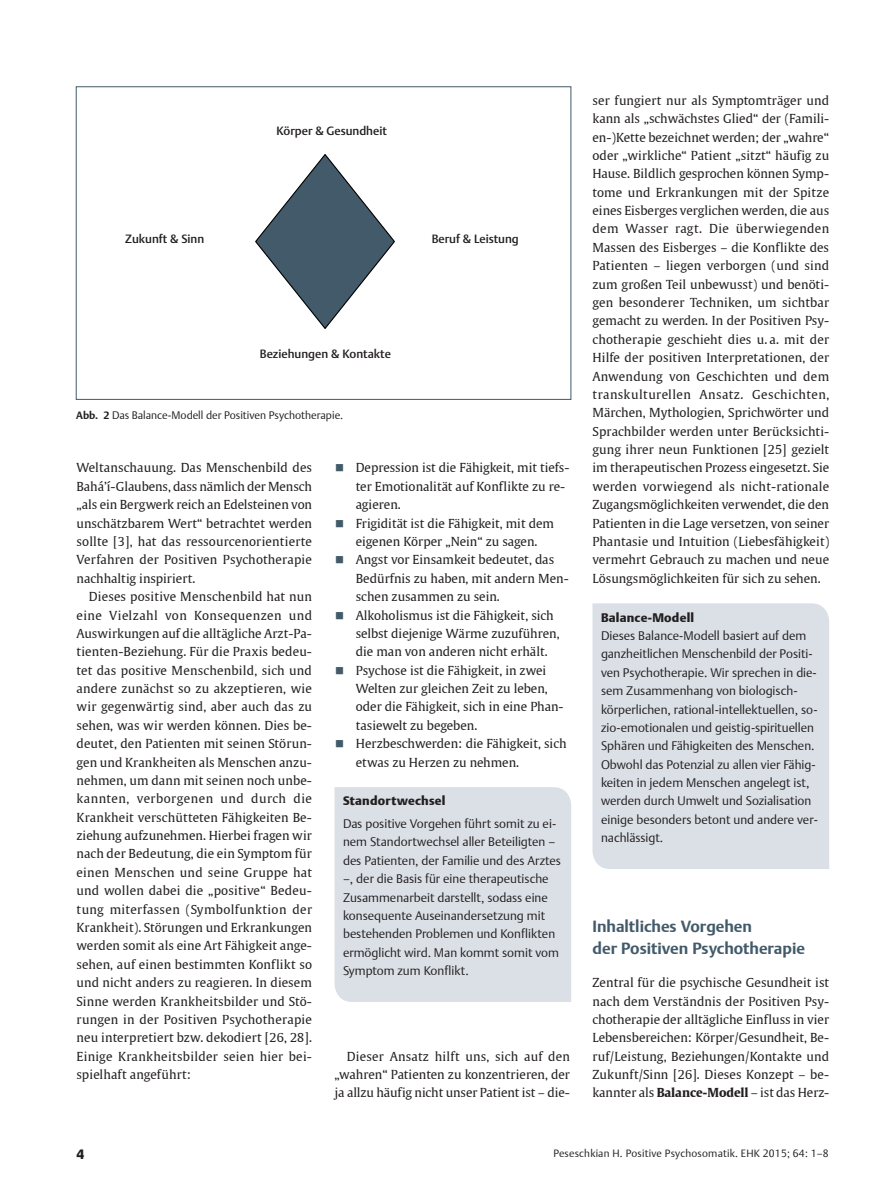
<style>
.page{position:relative;width:893px;height:1191px;background:#fff}
.page>*{position:absolute;margin:0;border:0;box-sizing:border-box;transform-origin:0 0}
.Überschrift_1_1{font:700 16.2px/22.2px "Thieme Argo 2011";color:#425a69}
.t1{font:900 13.5px "Thieme Argo 2011";color:#231f20}
.Grundschrift_Einzug{font:12.3px/18.3px "Thieme Gulliver 2011";color:#231f20}
.t2{font:300 12.3px/18.5px "Thieme Argo 2011";color:#231f20}
.Grundschrift{font:12.3px/18.3px "Thieme Gulliver 2011";color:#231f20;text-align:justify}
.t3{font:500 11.85px "Thieme Argo 2011";color:#231f20}
.Bildlegende_mit_Ziff{font:300 10.8px "Thieme Argo 2011";color:#231f20}
.t4{font:300 10.5px "Thieme Argo 2011";letter-spacing:.02em;color:#231f20}
.s1{font-weight:700;font-size:10.5px}
.s2{color:#425a69}
.s3{font-weight:900}
.s4{font-weight:700}
</style>
<div class="page">
<div style="left:334px;top:787px;width:237px;height:215px;background:#dae0e6"></div>
<div style="left:592px;top:603px;width:237px;height:266px;background:#dae0e6"></div>
<svg style="left:255px;top:154px;width:140px;height:175px"></svg>
<div style="left:76px;top:86px;width:495px;height:314px;border:1px solid #425a69"></div>
<p class="t3" style="left:125px;top:231px;width:81px">Zukunft &amp; Sinn</p>
<p class="t3" style="left:276px;top:123px;width:112px">Körper &amp; Gesundheit</p>
<p class="t3" style="left:260px;top:346px;width:133px">Beziehungen &amp; Kontakte</p>
<p class="Bildlegende_mit_Ziff" style="left:76px;top:408px;width:268px"><span class="s1">Abb. 2</span> Das Balance-Modell der Positiven Psychotherapie.</p>
<p class="t3" style="left:432px;top:231px;width:89px">Beruf &amp; Leistung</p>
<p class="Grundschrift_Einzug" style="left:77px;top:458px;width:237px;text-align:justify">Weltanschauung. Das Menschenbild des Bahá’í-Glaubens, dass nämlich der Mensch „als ein Bergwerk reich an Edelsteinen von unschätzbarem Wert“ betrachtet werden sollte [3], hat das ressourcenorientierte Verfahren der Positiven Psychotherapie nachhaltig inspiriert.</p>
<p class="Grundschrift_Einzug" style="left:77px;top:587px;width:237px;text-align:justify;text-indent:12px">Dieses positive Menschenbild hat nun eine Vielzahl von Konsequenzen und Auswirkungen auf die alltägliche Arzt-Pa&shy;tienten-Beziehung. Für die Praxis bedeu&shy;tet das positive Menschenbild, sich und andere zunächst so zu akzeptieren, wie wir gegenwärtig sind, aber auch das zu sehen, was wir werden können. Dies be&shy;deutet, den Patienten mit seinen Störun&shy;gen und Krankheiten als Menschen anzu&shy;nehmen, um dann mit seinen noch unbe&shy;kannten, verborgenen und durch die Krankheit verschütteten Fähigkeiten Be&shy;ziehung aufzunehmen. Hierbei fragen wir nach der Bedeutung, die ein Symptom für einen Menschen und seine Gruppe hat und wollen dabei die „positive“ Bedeu&shy;tung miterfassen (Symbolfunktion der Krankheit). Störungen und Erkrankungen werden somit als eine Art Fähigkeit ange&shy;sehen, auf einen bestimmten Konflikt so und nicht anders zu reagieren. In diesem Sinne werden Krankheitsbilder und Stö&shy;rungen in der Positiven Psychotherapie neu interpretiert bzw. dekodiert [26, 28].<br>Einige Krankheitsbilder seien hier bei&shy;spielhaft angeführt:</p>
<p class="Grundschrift_Einzug" style="left:356px;top:458px;width:215px;text-indent:-21px"><span class="s2">■</span> Depression ist die Fähigkeit, mit tiefs&shy;ter Emotionalität auf Konflikte zu re&shy;agieren.</p>
<p class="Grundschrift_Einzug" style="left:334px;top:513px;width:221px;text-align:center"><span class="s2">■</span> Frigidität ist die Fähigkeit, mit dem eigenen Körper „Nein“ zu sagen.</p>
<p class="Grundschrift_Einzug" style="left:356px;top:550px;width:215px;text-indent:-21px"><span class="s2">■</span> Angst vor Einsamkeit bedeutet, das<br>Bedürfnis zu haben, mit andern Men&shy;schen zusammen zu sein.</p>
<p class="Grundschrift_Einzug" style="left:356px;top:605px;width:205px;text-indent:-21px"><span class="s2">■</span> Alkoholismus ist die Fähigkeit, sich selbst diejenige Wärme zuzuführen, die man von anderen nicht erhält.</p>
<p class="Grundschrift_Einzug" style="left:356px;top:660px;width:209px;text-indent:-21px"><span class="s2">■</span> Psychose ist die Fähigkeit, in zwei<br>Welten zur gleichen Zeit zu leben, oder die Fähigkeit, sich in eine Phan&shy;tasiewelt zu begeben.</p>
<p class="Grundschrift_Einzug" style="left:356px;top:734px;width:212px;text-indent:-21px"><span class="s2">■</span> Herzbeschwerden: die Fähigkeit, sich etwas zu Herzen zu nehmen.</p>
<p class="t2" style="left:343px;top:789px;width:215px;line-height:22.6px"><span class="s3">Standortwechsel<br></span>Das positive Vorgehen führt somit zu ei-</p>
<p class="t2" style="left:343px;top:832px;width:220px">nem Standortwechsel aller Beteiligten – des Patienten, der Familie und des Arztes –, der die Basis für eine therapeutische Zusammenarbeit darstellt, sodass eine konsequente Auseinandersetzung mit bestehenden Problemen und Konflikten ermöglicht wird. Man kommt somit vom Symptom zum Konflikt.</p>
<p class="Grundschrift_Einzug" style="left:334px;top:1046px;width:237px;text-align:justify;text-indent:12px">Dieser Ansatz hilft uns, sich auf den „wahren“ Patienten zu konzentrieren, der ja allzu häufig nicht unser Patient ist – die-</p>
<p class="Grundschrift_Einzug" style="left:592px;top:91px;width:238px;text-align:justify">ser fungiert nur als Symptomträger und kann als „schwächstes Glied“ der (Famili&shy;en-)Kette bezeichnet werden; der „wahre“ oder „wirkliche“ Patient „sitzt“ häufig zu Hause. Bildlich gesprochen können Symp&shy;tome und Erkrankungen mit der Spitze eines Eisberges verglichen werden, die aus dem Wasser ragt. Die überwiegenden Massen des Eisberges – die Konflikte des Patienten – liegen verborgen (und sind zum großen Teil unbewusst) und benöti&shy;gen besonderer Techniken, um sichtbar gemacht zu werden. In der Positiven Psy&shy;chotherapie geschieht dies u. a. mit der Hilfe der positiven Interpretationen, der Anwendung von Geschichten und dem transkulturellen Ansatz. Geschichten, Märchen, Mythologien, Sprichwörter und Sprachbilder werden unter Berücksichti&shy;gung ihrer neun Funktionen [25] gezielt im therapeutischen Prozess eingesetzt. Sie werden vorwiegend als nicht-rationale Zugangsmöglichkeiten verwendet, die den Patienten in die Lage versetzen, von seiner Phantasie und Intuition (Liebesfähigkeit) vermehrt Gebrauch zu machen und neue Lösungsmöglichkeiten für sich zu sehen.</p>
<p class="t2" style="left:601px;top:608px;width:218px"><span class="s3">Balance-Modell<br></span>Dieses Balance-Modell basiert auf dem ganzheitlichen Menschenbild der Positi&shy;ven Psychotherapie. Wir sprechen in die&shy;sem Zusammenhang von biologisch&shy;körperlichen, rational-intellektuellen, so&shy;zio-emotionalen und geistig-spirituellen Sphären und Fähigkeiten des Menschen.<br>Obwohl das Potenzial zu allen vier Fähig&shy;keiten in jedem Menschen angelegt ist, werden durch Umwelt und Sozialisation einige besonders betont und andere ver&shy;nachlässigt.</p>
<p class="Überschrift_1_1" style="left:592px;top:915px;width:214px">Inhaltliches Vorgehen<br>der Positiven Psychotherapie</p>
<p class="Grundschrift" style="left:592px;top:973px;width:238px">Zentral für die psychische Gesundheit ist nach dem Verständnis der Positiven Psy&shy;chotherapie der alltägliche Einfluss in vier Lebensbereichen: Körper/Gesundheit, Be&shy;ruf/Leistung, Beziehungen/Kontakte und Zukunft/Sinn [26]. Dieses Konzept – be&shy;kannter als <span class="s4">Balance-Modell</span> – ist das Herz-</p>
<p class="t1" style="left:77px;top:1145px;width:9px">4</p>
<p class="t4" style="left:553px;top:1146px;width:277px">Peseschkian H. Positive Psychosomatik. EHK 2015; 64: 1–8</p>
</div>
